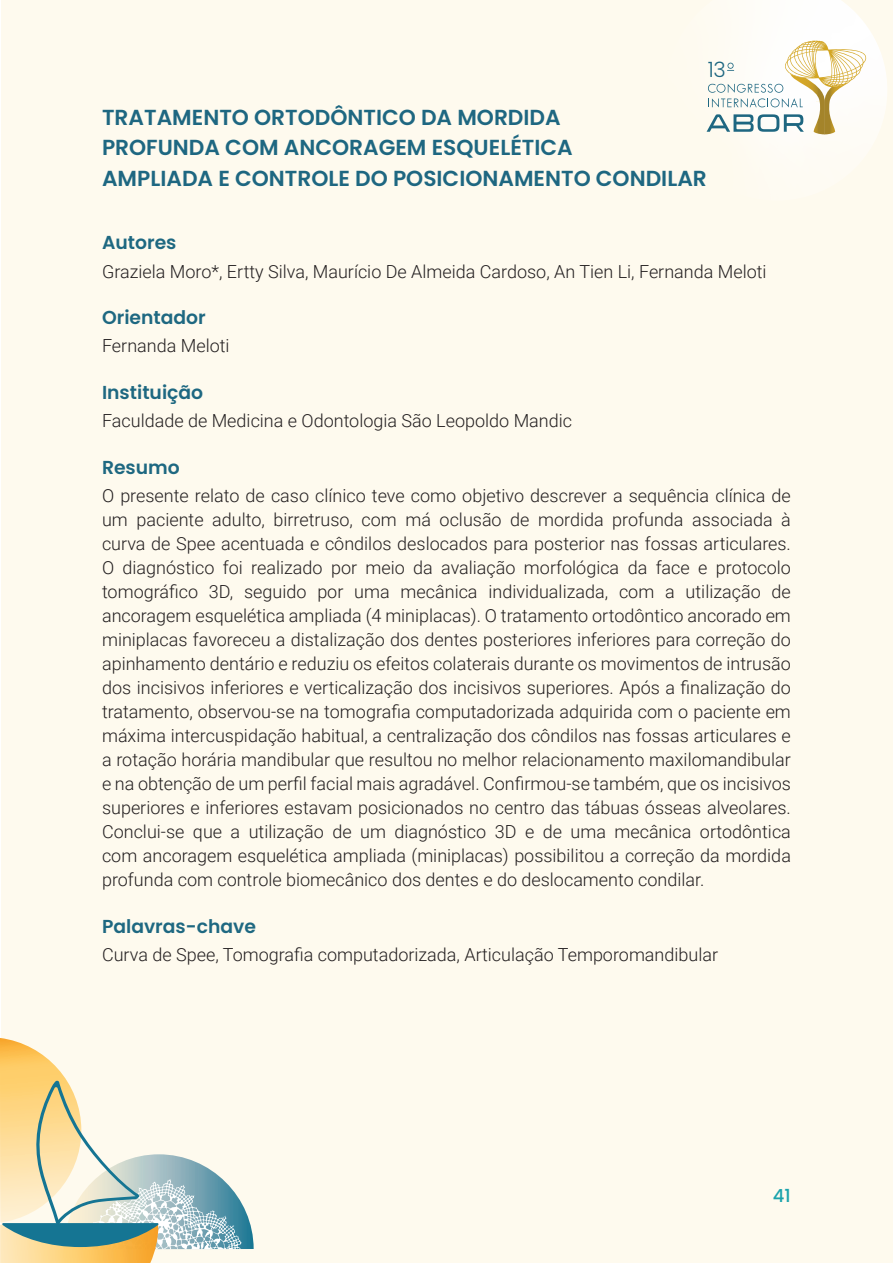
<style>
.page{position:relative;width:893px;height:1263px;background:#fff}
.page>*{position:absolute;margin:0;border:0;box-sizing:border-box;transform-origin:0 0}
.t1{font:600 21.75px/30.5px "Poppins";color:#1e6781}
.t2{font:300 21.15px "Poppins";color:#1e6781}
.t3{font:600 18.75px "Poppins";color:#1e6881}
.t4{font:300 18px/24px "Roboto";color:#231f20;text-align:justify}
.t5{font:500 18px "Poppins";color:#1ba3ac}
</style>
<div class="page">
<div style="left:2px;top:0;width:891px;height:1263px;background:#fefaee"></div>
<svg style="left:242px;top:1204px;width:12px;height:45px"></svg>
<svg style="left:0;top:1038px;width:242px;height:225px"></svg>
<svg style="left:706px;top:0;width:181px;height:139px"></svg>
<p class="t2" style="left:708px;top:57px;width:20px">13</p>
<p class="t1" style="left:102px;top:102px;width:606px">TRATAMENTO ORTODÔNTICO DA MORDIDA<br>PROFUNDA COM ANCORAGEM ESQUELÉTICA<br>AMPLIADA E CONTROLE DO POSICIONAMENTO CONDILAR</p>
<p class="t3" style="left:102px;top:232px;width:76px">Autores</p>
<p class="t4" style="left:102px;top:259px;width:666px">Graziela Moro*, Ertty Silva, Maurício De Almeida Cardoso, An Tien Li, Fernanda Meloti</p>
<p class="t3" style="left:102px;top:307px;width:105px">Orientador</p>
<p class="t4" style="left:102px;top:333px;width:129px">Fernanda Meloti</p>
<p class="t3" style="left:102px;top:381px;width:103px">Instituição</p>
<p class="t4" style="left:102px;top:408px;width:472px">Faculdade de Medicina e Odontologia São Leopoldo Mandic</p>
<p class="t3" style="left:102px;top:456px;width:79px">Resumo</p>
<p class="t4" style="left:102px;top:483px;width:690px">O presente relato de caso clínico teve como objetivo descrever a sequência clínica de um paciente adulto, birretruso, com má oclusão de mordida profunda associada à curva de Spee acentuada e côndilos deslocados para posterior nas fossas articulares.<br>O diagnóstico foi realizado por meio da avaliação morfológica da face e protocolo tomográfico 3D, seguido por uma mecânica individualizada, com a utilização de ancoragem esquelética ampliada (4 miniplacas). O tratamento ortodôntico ancorado em miniplacas favoreceu a distalização dos dentes posteriores inferiores para correção do apinhamento dentário e reduziu os efeitos colaterais durante os movimentos de intrusão dos incisivos inferiores e verticalização dos incisivos superiores. Após a finalização do tratamento, observou-se na tomografia computadorizada adquirida com o paciente em máxima intercuspidação habitual, a centralização dos côndilos nas fossas articulares e a rotação horária mandibular que resultou no melhor relacionamento maxilomandibular e na obtenção de um perfil facial mais agradável. Confirmou-se também, que os incisivos superiores e inferiores estavam posicionados no centro das tábuas ósseas alveolares.<br>Conclui-se que a utilização de um diagnóstico 3D e de uma mecânica ortodôntica com ancoragem esquelética ampliada (miniplacas) possibilitou a correção da mordida profunda com controle biomecânico dos dentes e do deslocamento condilar.</p>
<p class="t3" style="left:102px;top:915px;width:155px">Palavras-chave</p>
<p class="t4" style="left:102px;top:942px;width:618px">Curva de Spee, Tomografia computadorizada, Articulação Temporomandibular</p>
<p class="t5" style="left:773px;top:1185px;width:19px">41</p>
</div>
